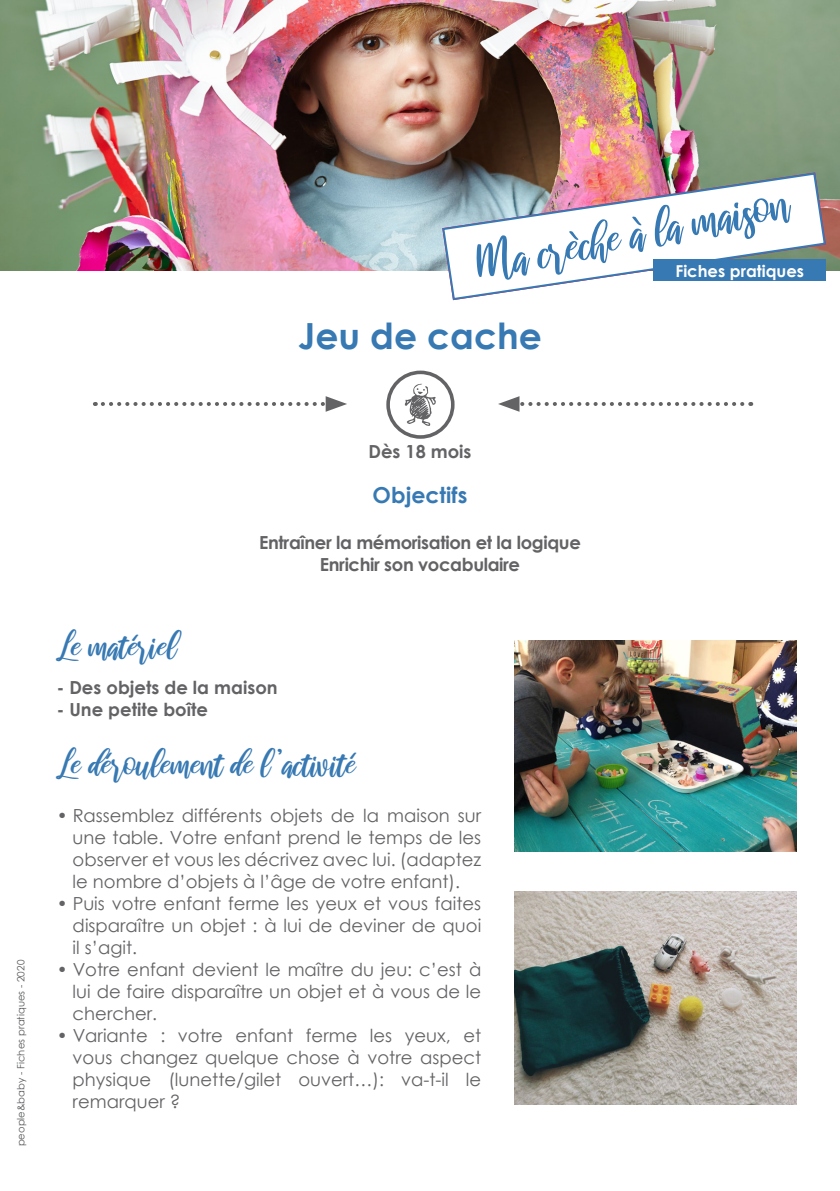
<style>
.page{position:relative;width:840px;height:1191px;background:#fff}
.page>*{position:absolute;margin:0;border:0;box-sizing:border-box;transform-origin:0 0}
.t1{font:48.8px "raustila";color:#3779b3}
.t2{font:36px "raustila";color:#3779b3}
.t3{font:700 36px "Century Gothic";color:#3779b3}
.t4{font:700 22px "Century Gothic";color:#3779b3}
.t5{font:18px/22px "Century Gothic";color:#636366;text-align:justify}
.t6{font:700 18px "Century Gothic";letter-spacing:-.02em;color:#636366}
.t7{font:700 18px "Century Gothic";color:#636366}
.t8{font:700 16.4px "Century Gothic";color:#fff}
.t9{font:10px "Century Gothic";color:#57585a}
</style>
<div class="page">
<img style="left:0;top:0;width:839px;height:270px">
<svg style="left:441px;top:171px;width:385px;height:130px"></svg>
<div style="left:386px;top:370px;width:68px;height:69px;border:4px solid #636366;border-radius:50%"></div>
<svg style="left:404px;top:383px;width:32px;height:43px"></svg>
<svg style="left:498px;top:396px;width:244px;height:16px"></svg>
<svg style="left:103px;top:396px;width:244px;height:16px"></svg>
<div style="left:653px;top:260px;width:172px;height:21px;background:#3779b3"></div>
<img style="left:514px;top:640px;width:282px;height:211px">
<img style="left:514px;top:891px;width:282px;height:213px">
<p class="t1" style="left:472px;top:241px;width:319px;rotate:-12deg">Ma crèche à la maison</p>
<p class="t8" style="left:675px;top:258px;width:130px">Fiches pratiques</p>
<p class="t3" style="left:298px;top:308px;width:245px">Jeu de cache</p>
<p class="t9" style="left:14px;top:1146px;width:188px;rotate:-90deg">people&amp;baby - Fiches pratiques - 2020</p>
<p class="t7" style="left:368px;top:437px;width:104px">Dès 18 mois</p>
<p class="t4" style="left:372px;top:478px;width:96px">Objectifs</p>
<p class="t6" style="left:259px;top:529px;width:323px">Entraîner la mémorisation et la logique</p>
<p class="t6" style="left:319px;top:551px;width:202px">Enrichir son vocabulaire</p>
<p class="t2" style="left:57px;top:627px;width:122px">Le matériel</p>
<p class="t7" style="left:57px;top:674px;width:222px">- Des objets de la maison</p>
<p class="t7" style="left:57px;top:696px;width:153px">- Une petite boîte</p>
<p class="t2" style="left:57px;top:744px;width:301px">Le déroulement de l ’activité</p>
<p class="t5" style="left:73px;top:804px;width:410px;text-indent:-16px">• Rassemblez différents objets de la maison sur une table. Votre enfant prend le temps de les observer et vous les décrivez avec lui. (adaptez le nombre d’objets à l’âge de votre enfant).</p>
<p class="t5" style="left:73px;top:892px;width:410px;text-indent:-16px">• Puis votre enfant ferme les yeux et vous faites disparaître un objet : à lui de deviner de quoi il s’agit.</p>
<p class="t5" style="left:73px;top:958px;width:410px;text-indent:-16px">• Votre enfant devient le maître du jeu: c’est à lui de faire disparaître un objet et à vous de le chercher.</p>
<p class="t5" style="left:73px;top:1024px;width:410px;text-indent:-16px">• Variante : votre enfant ferme les yeux, et vous changez quelque chose à votre aspect physique (lunette/gilet ouvert…): va-t-il le remarquer ?</p>
</div>
